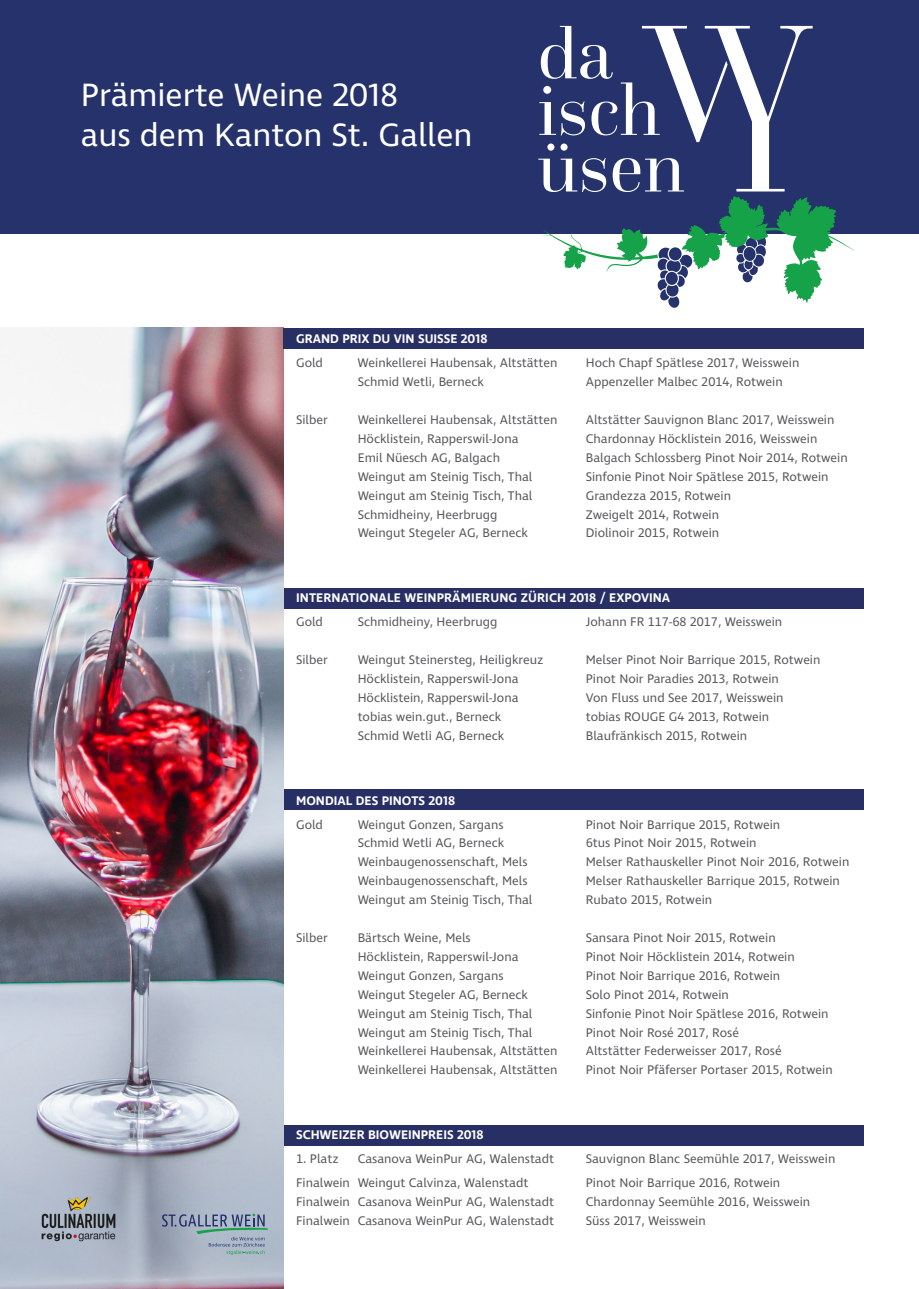
<style>
.page{position:relative;width:919px;height:1289px;background:#fff}
.page>*{position:absolute;margin:0;border:0;box-sizing:border-box;transform-origin:0 0}
.t1{font:33px/40.3px "Ingra";color:#fff}
.t2{font:12.75px "Ingra";color:#57585a}
.Normal_fett{font:600 12.75px "Ingra";color:#fff}
</style>
<div class="page">
<div style="left:283px;top:1125px;width:580px;height:21px;background:#282f65"></div>
<div style="left:283px;top:789px;width:580px;height:21px;background:#282f65"></div>
<div style="left:283px;top:588px;width:580px;height:21px;background:#282f65"></div>
<img style="left:0;top:328px;width:283px;height:960px">
<div style="left:283px;top:328px;width:580px;height:21px;background:#282f65"></div>
<svg style="left:162px;top:1213px;width:105px;height:41px;background:#91a3b2"></svg>
<div style="left:0;top:0;width:918px;height:234px;background:#25326b"></div>
<svg style="left:538px;top:26px;width:316px;height:282px"></svg>
<img style="left:34px;top:1189px;width:89px;height:59px">
<p class="t1" style="left:81px;top:76px;width:393px">Prämierte Weine 2018<br>aus dem Kanton St. Gallen</p>
<p class="Normal_fett" style="left:296px;top:331px;width:193px">GRAND PRIX DU VIN SUISSE 2018</p>
<p class="t2" style="left:296px;top:355px;width:28px">Gold</p>
<p class="t2" style="left:357px;top:355px;width:201px">Weinkellerei Haubensak, Altstätten</p>
<p class="t2" style="left:585px;top:355px;width:215px">Hoch Chapf Spätlese 2017, Weisswein</p>
<p class="t2" style="left:357px;top:374px;width:128px">Schmid Wetli, Berneck</p>
<p class="t2" style="left:585px;top:374px;width:198px">Appenzeller Malbec 2014, Rotwein</p>
<p class="t2" style="left:296px;top:412px;width:33px">Silber</p>
<p class="t2" style="left:357px;top:412px;width:201px">Weinkellerei Haubensak, Altstätten</p>
<p class="t2" style="left:585px;top:412px;width:250px">Altstätter Sauvignon Blanc 2017, Weisswein</p>
<p class="t2" style="left:357px;top:430px;width:162px">Höcklistein, Rapperswil-Jona</p>
<p class="t2" style="left:585px;top:430px;width:233px">Chardonnay Höcklistein 2016, Weisswein</p>
<p class="t2" style="left:357px;top:449px;width:144px">Emil Nüesch AG, Balgach</p>
<p class="t2" style="left:585px;top:449px;width:263px">Balgach Schlossberg Pinot Noir 2014, Rotwein</p>
<p class="t2" style="left:357px;top:468px;width:176px">Weingut am Steinig Tisch, Thal</p>
<p class="t2" style="left:585px;top:468px;width:244px">Sinfonie Pinot Noir Spätlese 2015, Rotwein</p>
<p class="t2" style="left:357px;top:487px;width:176px">Weingut am Steinig Tisch, Thal</p>
<p class="t2" style="left:585px;top:487px;width:147px">Grandezza 2015, Rotwein</p>
<p class="t2" style="left:357px;top:506px;width:141px">Schmidheiny, Heerbrugg</p>
<p class="t2" style="left:585px;top:506px;width:135px">Zweigelt 2014, Rotwein</p>
<p class="t2" style="left:357px;top:525px;width:172px">Weingut Stegeler AG, Berneck</p>
<p class="t2" style="left:585px;top:525px;width:135px">Diolinoir 2015, Rotwein</p>
<p class="Normal_fett" style="left:296px;top:590px;width:375px">INTERNATIONALE WEINPRÄMIERUNG ZÜRICH 2018 / EXPOVINA</p>
<p class="t2" style="left:296px;top:614px;width:28px">Gold</p>
<p class="t2" style="left:357px;top:614px;width:141px">Schmidheiny, Heerbrugg</p>
<p class="t2" style="left:585px;top:614px;width:198px">Johann FR 117-68 2017, Weisswein</p>
<p class="t2" style="left:296px;top:652px;width:33px">Silber</p>
<p class="t2" style="left:357px;top:652px;width:187px">Weingut Steinersteg, Heiligkreuz</p>
<p class="t2" style="left:585px;top:652px;width:236px">Melser Pinot Noir Barrique 2015, Rotwein</p>
<p class="t2" style="left:357px;top:670px;width:162px">Höcklistein, Rapperswil-Jona</p>
<p class="t2" style="left:585px;top:670px;width:195px">Pinot Noir Paradies 2013, Rotwein</p>
<p class="t2" style="left:357px;top:689px;width:162px">Höcklistein, Rapperswil-Jona</p>
<p class="t2" style="left:585px;top:689px;width:199px">Von Fluss und See 2017, Weisswein</p>
<p class="t2" style="left:357px;top:708px;width:145px">tobias wein.gut., Berneck</p>
<p class="t2" style="left:585px;top:708px;width:185px">tobias ROUGE G4 2013, Rotwein</p>
<p class="t2" style="left:357px;top:727px;width:148px">Schmid Wetli AG, Berneck</p>
<p class="t2" style="left:585px;top:727px;width:163px">Blaufränkisch 2015, Rotwein</p>
<p class="Normal_fett" style="left:296px;top:792px;width:160px">MONDIAL DES PINOTS 2018</p>
<p class="t2" style="left:296px;top:816px;width:28px">Gold</p>
<p class="t2" style="left:357px;top:816px;width:147px">Weingut Gonzen, Sargans</p>
<p class="t2" style="left:585px;top:816px;width:196px">Pinot Noir Barrique 2015, Rotwein</p>
<p class="t2" style="left:357px;top:835px;width:148px">Schmid Wetli AG, Berneck</p>
<p class="t2" style="left:585px;top:835px;width:172px">6tus Pinot Noir 2015, Rotwein</p>
<p class="t2" style="left:357px;top:854px;width:171px">Weinbaugenossenschaft, Mels</p>
<p class="t2" style="left:585px;top:854px;width:265px">Melser Rathauskeller Pinot Noir 2016, Rotwein</p>
<p class="t2" style="left:357px;top:873px;width:171px">Weinbaugenossenschaft, Mels</p>
<p class="t2" style="left:585px;top:873px;width:255px">Melser Rathauskeller Barrique 2015, Rotwein</p>
<p class="t2" style="left:357px;top:892px;width:176px">Weingut am Steinig Tisch, Thal</p>
<p class="t2" style="left:585px;top:892px;width:128px">Rubato 2015, Rotwein</p>
<p class="t2" style="left:296px;top:929px;width:33px">Silber</p>
<p class="t2" style="left:357px;top:929px;width:115px">Bärtsch Weine, Mels</p>
<p class="t2" style="left:585px;top:929px;width:191px">Sansara Pinot Noir 2015, Rotwein</p>
<p class="t2" style="left:357px;top:948px;width:162px">Höcklistein, Rapperswil-Jona</p>
<p class="t2" style="left:585px;top:948px;width:210px">Pinot Noir Höcklistein 2014, Rotwein</p>
<p class="t2" style="left:357px;top:967px;width:147px">Weingut Gonzen, Sargans</p>
<p class="t2" style="left:585px;top:967px;width:196px">Pinot Noir Barrique 2016, Rotwein</p>
<p class="t2" style="left:357px;top:986px;width:172px">Weingut Stegeler AG, Berneck</p>
<p class="t2" style="left:585px;top:986px;width:145px">Solo Pinot 2014, Rotwein</p>
<p class="t2" style="left:357px;top:1005px;width:176px">Weingut am Steinig Tisch, Thal</p>
<p class="t2" style="left:585px;top:1005px;width:244px">Sinfonie Pinot Noir Spätlese 2016, Rotwein</p>
<p class="t2" style="left:357px;top:1024px;width:176px">Weingut am Steinig Tisch, Thal</p>
<p class="t2" style="left:585px;top:1024px;width:155px">Pinot Noir Rosé 2017, Rosé</p>
<p class="t2" style="left:357px;top:1043px;width:201px">Weinkellerei Haubensak, Altstätten</p>
<p class="t2" style="left:585px;top:1043px;width:197px">Altstätter Federweisser 2017, Rosé</p>
<p class="t2" style="left:357px;top:1062px;width:201px">Weinkellerei Haubensak, Altstätten</p>
<p class="t2" style="left:585px;top:1062px;width:248px">Pinot Noir Pfäferser Portaser 2015, Rotwein</p>
<p class="Normal_fett" style="left:296px;top:1126px;width:189px">SCHWEIZER BIOWEINPREIS 2018</p>
<p class="t2" style="left:296px;top:1150px;width:44px">1. Platz</p>
<p class="t2" style="left:357px;top:1150px;width:198px">Casanova WeinPur AG, Walenstadt</p>
<p class="t2" style="left:585px;top:1150px;width:251px">Sauvignon Blanc Seemühle 2017, Weisswein</p>
<p class="t2" style="left:296px;top:1174px;width:234px">Finalwein Weingut Calvinza, Walenstadt</p>
<p class="t2" style="left:585px;top:1174px;width:196px">Pinot Noir Barrique 2016, Rotwein</p>
<p class="t2" style="left:296px;top:1193px;width:259px">Finalwein Casanova WeinPur AG, Walenstadt</p>
<p class="t2" style="left:585px;top:1193px;width:226px">Chardonnay Seemühle 2016, Weisswein</p>
<p class="t2" style="left:296px;top:1212px;width:259px">Finalwein Casanova WeinPur AG, Walenstadt</p>
<p class="t2" style="left:585px;top:1212px;width:121px">Süss 2017, Weisswein</p>
</div>
